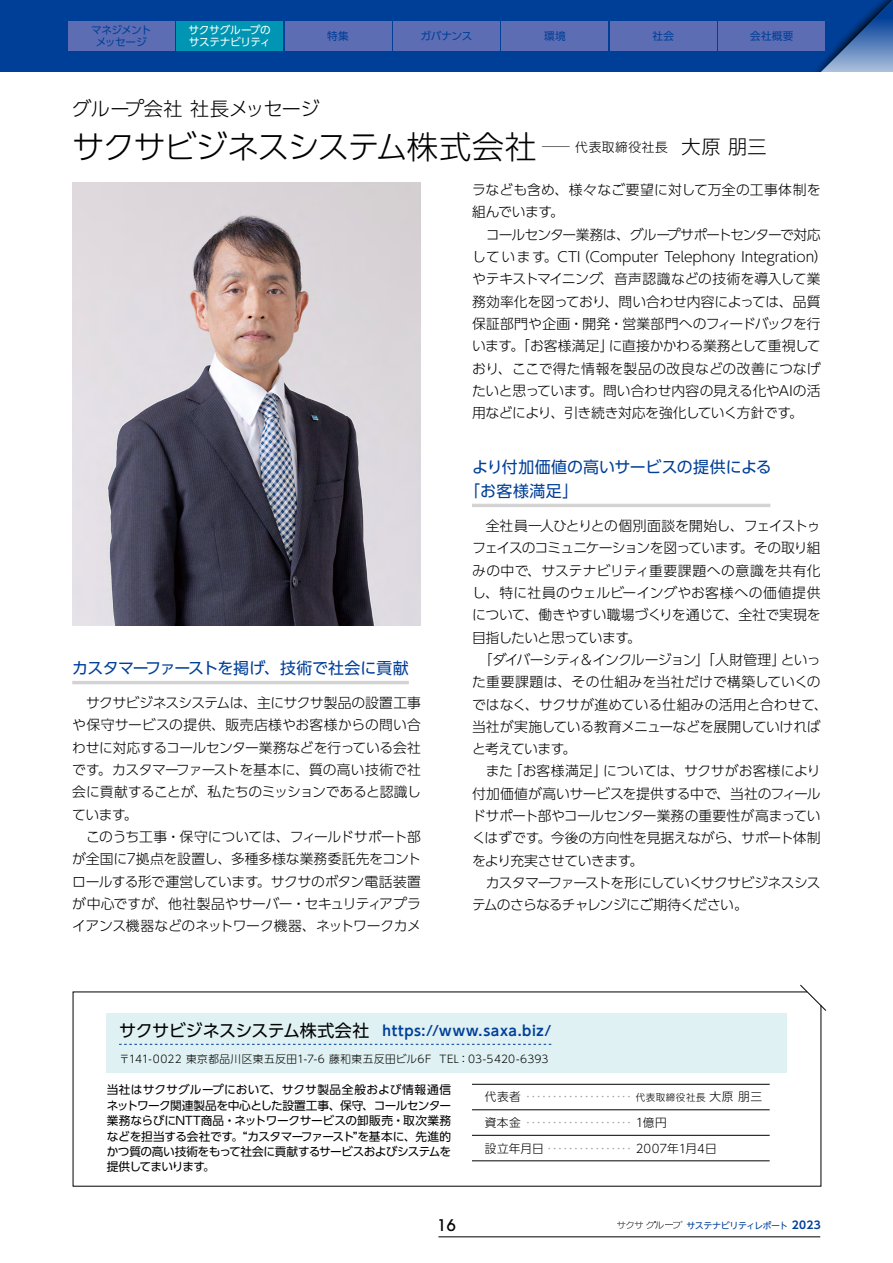
<style>
.page{position:relative;width:893px;height:1263px;background:#fff}
.page>*{position:absolute;margin:0;border:0;box-sizing:border-box;transform-origin:0 0}
.t1{font:300 31.95px "UD Shin Go Pr 6 N";letter-spacing:-.04em;color:#000}
.t2{font:300 19.2px "UD Shin Go Pr 6 N";letter-spacing:-.025em;color:#000}
.t3{font:15.9px/23.4px "UD Shin Go Pr 6 N";letter-spacing:-.005em;color:#003f98}
.t4{font:15.9px "UD Shin Go Pr 6 N";letter-spacing:-.03em;color:#003f98}
.t5{font:500 15.9px "ITC Avant Garde Pro";color:#000}
.t6{font:300 13.8px/22.4px "UD Shin Go Pr 6 N";letter-spacing:-.02em;color:#000;text-align:justify}
.t7{font:300 13.8px "UD Shin Go Pr 6 N";letter-spacing:-.055em;color:#000}
.t8{font:300 13.8px "UD Shin Go Pr 6 N";letter-spacing:.02em;color:#000}
.t9{font:700 13.8px "UD Shin Go Pr 6 N De";letter-spacing:.045em;color:#003f98}
.t10{font:300 13.8px "UD Shin Go Pr 6 N";letter-spacing:-.04em;color:#000}
.t11{font:300 13.8px/22.4px "UD Shin Go Pr 6 N";letter-spacing:.01em;color:#000}
.t12{font:300 13.8px "UD Shin Go Pr 6 N";letter-spacing:-.065em;color:#000}
.t13{font:300 13.8px "UD Shin Go Pr 6 N";color:#000}
.t14{font:300 13.8px "UD Shin Go Pr 6 N";letter-spacing:.015em;color:#000}
.t15{font:300 13.8px "UD Shin Go Pr 6 N";letter-spacing:-.06em;color:#000}
.t16{font:300 13.8px "UD Shin Go Pr 6 N";letter-spacing:-.045em;color:#000}
.t17{font:300 12.75px "UD Shin Go Pr 6 N";letter-spacing:.045em;color:#000}
.t18{font:11.7px/15.5px "UD Shin Go Pr 6 N";letter-spacing:-.05em;color:#000;text-align:justify}
.t19{font:300 11.7px/25.5px "UD Shin Go Pr 6 N";letter-spacing:.01em;color:#9fa0a0}
.t20{font:300 10.65px "UD Shin Go Pr 6 N";letter-spacing:.04em;color:#000}
.t21{font:10.65px/11.7px "UD Shin Go Pr 6 N";letter-spacing:-.025em;color:#fff}
.t22{font:10.65px "UD Shin Go Pr 6 N";letter-spacing:-.025em;color:#003f98}
.t23{font:10.65px/11.7px "UD Shin Go Pr 6 N";letter-spacing:-.065em;color:#003f98;text-align:center}
.t24{font:9px "UD Shin Go NT Pr 6 N";letter-spacing:-.065em;color:#003f98}
.s1{font-size:13.8px}
.s2{font-size:19.2px}
.s3{font-family:"UD Shin Go Pr 6 N";font-weight:400;font-size:16.95px;color:#000}
.s4{color:#000}
.s5{font-size:9.6px;color:#000}
.s6{font-family:"UD Shin Go NT Pr 6 N De";font-weight:700;font-size:10.65px}
</style>
<div class="page">
<div style="left:0;top:0;width:802px;height:72px;background:#003f98"></div>
<img style="left:802px;top:0;width:91px;height:72px">
<svg style="left:73px;top:991px;width:748px;height:196px"></svg>
<svg style="left:800px;top:984px;width:27px;height:27px"></svg>
<hr style="left:72px;top:681px;width:337px;height:3px;background:#d3d3d4">
<hr style="left:472px;top:504px;width:298px;height:3px;background:#d3d3d4">
<img style="left:72px;top:183px;width:349px;height:442px">
<div style="left:106px;top:1013px;width:681px;height:60px;background:#e0f1f3"></div>
<svg style="left:119px;top:1044px;width:432px;height:1px"></svg>
<hr style="left:472px;top:1084px;width:298px;height:1px;background:#000">
<hr style="left:472px;top:1109px;width:298px;height:1px;background:#000">
<hr style="left:472px;top:1135px;width:298px;height:1px;background:#000">
<hr style="left:472px;top:1160px;width:298px;height:1px;background:#000">
<div style="left:68px;top:21px;width:106px;height:30px;background:#5c6db3"></div>
<div style="left:502px;top:21px;width:106px;height:30px;background:#5c6db3"></div>
<div style="left:285px;top:21px;width:106px;height:30px;background:#5c6db3"></div>
<div style="left:719px;top:21px;width:106px;height:30px;background:#5c6db3"></div>
<div style="left:176px;top:21px;width:107px;height:30px;background:#0096b3"></div>
<div style="left:610px;top:21px;width:106px;height:30px;background:#5c6db3"></div>
<div style="left:393px;top:21px;width:107px;height:30px;background:#5c6db3"></div>
<hr style="left:438px;top:1236px;width:382px;height:1px;background:#000">
<svg style="left:617px;top:1221px;width:65px;height:8px"></svg>
<p class="t21" style="left:188px;top:24px;width:84px">サクサグループのサステナビリティ</p>
<p class="t22" style="left:420px;top:28px;width:54px">ガバナンス</p>
<p class="t22" style="left:652px;top:28px;width:23px">社会</p>
<p class="t23" style="left:91px;top:24px;width:62px">マネジメントメッセージ</p>
<p class="t22" style="left:327px;top:28px;width:23px">特集</p>
<p class="t22" style="left:544px;top:28px;width:23px">環境</p>
<p class="t22" style="left:750px;top:28px;width:45px">会社概要</p>
<h2 class="t2" style="left:72px;top:93px;width:249px">グループ会社 社長メッセージ</h2>
<h1 class="t1" style="left:72px;top:121px;width:466px">サクサビジネスシステム株式会社</h1>
<p class="t17" style="left:542px;top:136px;width:226px"><span class="s1">─</span> 代表取締役社長　<span class="s2">大原 朋三</span></p>
<p class="t4" style="left:72px;top:655px;width:338px">カスタマーファーストを掲げ、技術で社会に貢献</p>
<p class="t6" style="left:72px;top:691px;width:350px;text-indent:14px">サクサビジネスシステムは、主にサクサ製品の設置工事や保守サービスの提供、販売店様やお客様からの問い合わせに対応するコールセンター業務などを行っている会社です。カスタマーファーストを基本に、質の高い技術で社会に貢献することが、私たちのミッションであると認識しています。</p>
<p class="t6" style="left:72px;top:825px;width:350px;text-indent:14px">このうち工事・保守については、フィールドサポート部が全国に7拠点を設置し、多種多様な業務委託先をコントロールする形で運営しています。サクサのボタン電話装置が中心ですが、他社製品やサーバー・セキュリティアプライアンス機器などのネットワーク機器、ネットワークカメ</p>
<p class="t11" style="left:472px;top:178px;width:350px">ラなども含め、様々なご要望に対して万全の工事体制を組んでいます。</p>
<p class="t6" style="left:472px;top:223px;width:357px;text-align:left;text-indent:14px">コールセンター業務は、グループサポートセンターで対応しています。CTI（Computer Telephony Integration）やテキストマイニング、音声認識などの技術を導入して業務効率化を図っており、問い合わせ内容によっては、品質保証部門や企画・開発・営業部門へのフィードバックを行います。「お客様満足」に直接かかわる業務として重視しており、ここで得た情報を製品の改良などの改善につなげたいと思っています。問い合わせ内容の見える化やAIの活用などにより、引き続き対応を強化していく方針です。</p>
<p class="t3" style="left:464px;top:455px;width:309px;text-indent:8px">より付加価値の高いサービスの提供による「お客様満足」</p>
<p class="t10" style="left:486px;top:514px;width:336px">全社員一人ひとりとの個別面談を開始し、フェイストゥ</p>
<p class="t12" style="left:472px;top:537px;width:350px">フェイスのコミュニケーションを図っています。その取り組</p>
<p class="t8" style="left:472px;top:559px;width:350px">みの中で、サステナビリティ重要課題への意識を共有化</p>
<p class="t14" style="left:472px;top:581px;width:350px">し、特に社員のウェルビーイングやお客様への価値提供</p>
<p class="t6" style="left:472px;top:603px;width:350px">について、働きやすい職場づくりを通じて、全社で実現を</p>
<p class="t16" style="left:472px;top:626px;width:171px">目指したいと思っています。</p>
<p class="t7" style="left:479px;top:648px;width:343px">「ダイバーシティ＆インクルージョン」「人財管理」といっ</p>
<p class="t8" style="left:472px;top:671px;width:350px">た重要課題は、その仕組みを当社だけで構築していくの</p>
<p class="t13" style="left:472px;top:693px;width:357px">ではなく、サクサが進めている仕組みの活用と合わせて、</p>
<p class="t6" style="left:472px;top:715px;width:350px">当社が実施している教育メニューなどを展開していければ</p>
<p class="t10" style="left:472px;top:738px;width:106px">と考えています。</p>
<p class="t6" style="left:486px;top:759px;width:336px">また「お客様満足」については、サクサがお客様により</p>
<p class="t6" style="left:472px;top:782px;width:350px">付加価値が高いサービスを提供する中で、当社のフィール</p>
<p class="t6" style="left:472px;top:804px;width:350px">ドサポート部やコールセンター業務の重要性が高まってい</p>
<p class="t6" style="left:472px;top:826px;width:350px">くはずです。今後の方向性を見据えながら、サポート体制</p>
<p class="t6" style="left:472px;top:849px;width:173px">をより充実させていきます。</p>
<p class="t7" style="left:486px;top:872px;width:336px">カスタマーファーストを形にしていくサクサビジネスシス</p>
<p class="t15" style="left:472px;top:894px;width:277px">テムのさらなるチャレンジにご期待ください。</p>
<p class="t9" style="left:119px;top:1019px;width:434px"><span class="s3">サクサビジネスシステム株式会社</span> https://www.saxa.biz/</p>
<p class="t20" style="left:119px;top:1050px;width:431px">〒141-0022 東京都品川区東五反田1-7-6 藤和東五反田ビル6F TEL：03-5420-6393</p>
<p class="t19" style="left:485px;top:1084px;width:279px"><span class="s4">代表者</span>････････････････････<span class="s5">代表取締役社長</span> <span class="s4">大原 朋三資本金</span>････････････････････ <span class="s4">1億円<br>設立年月日</span>････････････････ <span class="s4">2007年1月4日</span></p>
<p class="t18" style="left:107px;top:1082px;width:346px">当社はサクサグループにおいて、サクサ製品全般および情報通信ネットワーク関連製品を中心とした設置工事、保守、コールセンター業務ならびにNTT商品・ネットワークサービスの卸販売・取次業務などを担当する会社です。“カスタマーファースト”を基本に、先進的かつ質の高い技術をもって社会に貢献するサービスおよびシステムを提供してまいります。</p>
<p class="t5" style="left:437px;top:1215px;width:20px">16</p>
<p class="t24" style="left:686px;top:1218px;width:136px">サステナビリティレポート <span class="s6">2023</span></p>
</div>
